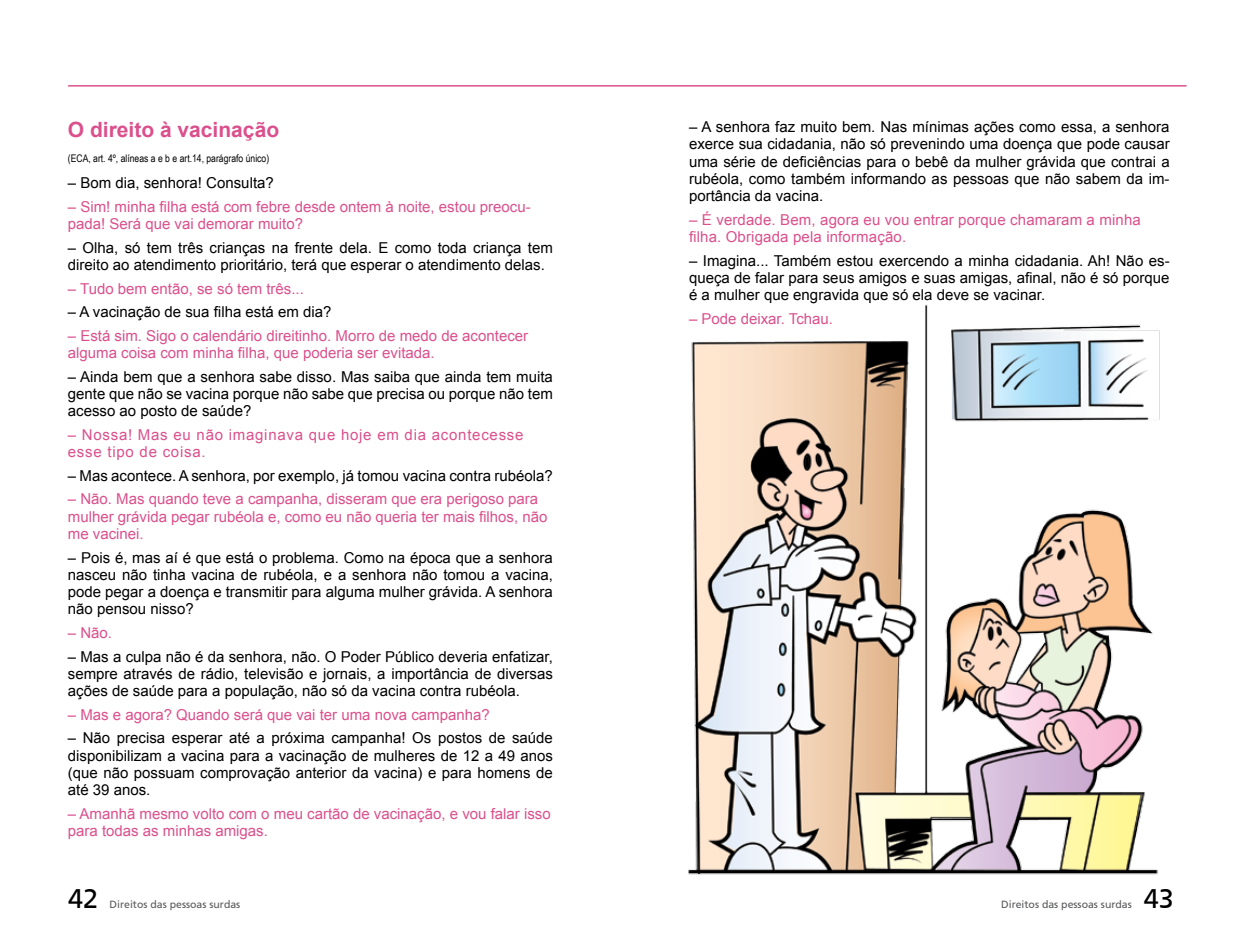
<style>
.page{position:relative;width:1242px;height:936px;background:#fff}
.page>*{position:absolute;margin:0;border:0;box-sizing:border-box;transform-origin:0 0}
.t1{font:27px "Frutiger FC";color:#000}
.t2{font:700 21px "Arial";color:#db508c}
.t3{font:15px/17.2px "Arial";color:#000;text-align:justify}
.t4{font:15px/17.2px "Arial";color:#db508c}
.t5{font:15px/17.2px "Arial";letter-spacing:.05em;color:#db508c}
.t6{font:10.5px "Frutiger FC";color:#58595b}
.t7{font:10.5px "Arial Narrow";color:#000}
</style>
<div class="page">
<hr style="left:69px;top:85px;width:1117px;height:2px;background:#db508c">
<img style="left:688px;top:304px;width:472px;height:571px">
<h2 class="t2" style="left:68px;top:115px;width:213px">O direito à vacinação</h2>
<p class="t7" style="left:68px;top:151px;width:203px">(ECA, art. 4º, alíneas a e b e art.14, parágrafo único)</p>
<p class="t3" style="left:68px;top:174px;width:207px">– Bom dia, senhora! Consulta?</p>
<p class="t4" style="left:68px;top:198px;width:464px">– Sim! minha filha está com febre desde ontem à noite, estou preocu&shy;pada! Será que vai demorar muito?</p>
<p class="t3" style="left:68px;top:239px;width:486px">– Olha, só tem três crianças na frente dela. E como toda criança tem direito ao atendimento prioritário, terá que esperar o atendimento delas.</p>
<p class="t4" style="left:68px;top:280px;width:237px">– Tudo bem então, se só tem três...</p>
<p class="t3" style="left:68px;top:303px;width:265px">– A vacinação de sua filha está em dia?</p>
<p class="t4" style="left:68px;top:327px;width:462px">– Está sim. Sigo o calendário direitinho. Morro de medo de acontecer alguma coisa com minha filha, que poderia ser evitada.</p>
<p class="t3" style="left:68px;top:368px;width:486px">– Ainda bem que a senhora sabe disso. Mas saiba que ainda tem muita gente que não se vacina porque não sabe que precisa ou porque não tem acesso ao posto de saúde?</p>
<p class="t5" style="left:68px;top:426px;width:457px">– Nossa! Mas eu não imaginava que hoje em dia acontecesse esse tipo de coisa.</p>
<p class="t3" style="left:68px;top:467px;width:486px">– Mas acontece. A senhora, por exemplo, já tomou vacina contra rubéola?</p>
<p class="t4" style="left:68px;top:490px;width:481px">– Não. Mas quando teve a campanha, disseram que era perigoso para mulher grávida pegar rubéola e, como eu não queria ter mais filhos, não me vacinei.</p>
<p class="t3" style="left:68px;top:549px;width:486px">– Pois é, mas aí é que está o problema. Como na época que a senhora nasceu não tinha vacina de rubéola, e a senhora não tomou a vacina, pode pegar a doença e transmitir para alguma mulher grávida. A senhora não pensou nisso?</p>
<p class="t4" style="left:68px;top:624px;width:46px">– Não.</p>
<p class="t3" style="left:68px;top:648px;width:486px">– Mas a culpa não é da senhora, não. O Poder Público deveria enfatizar, sempre através de rádio, televisão e jornais, a importância de diversas ações de saúde para a população, não só da vacina contra rubéola.</p>
<p class="t4" style="left:68px;top:706px;width:423px">– Mas e agora? Quando será que vai ter uma nova campanha?</p>
<p class="t3" style="left:68px;top:729px;width:486px">– Não precisa esperar até a próxima campanha! Os postos de saúde disponibilizam a vacina para a vacinação de mulheres de 12 a 49 anos (que não possuam comprovação anterior da vacina) e para homens de até 39 anos.</p>
<p class="t4" style="left:68px;top:805px;width:484px">– Amanhã mesmo volto com o meu cartão de vacinação, e vou falar isso para todas as minhas amigas.</p>
<p class="t3" style="left:689px;top:118px;width:482px">– A senhora faz muito bem. Nas mínimas ações como essa, a senhora exerce sua cidadania, não só prevenindo uma doença que pode causar uma série de deficiências para o bebê da mulher grávida que contrai a rubéola, como também informando as pessoas que não sabem da im&shy;portância da vacina.</p>
<p class="t4" style="left:689px;top:211px;width:453px">– É verdade. Bem, agora eu vou entrar porque chamaram a minha filha. Obrigada pela informação.</p>
<p class="t3" style="left:689px;top:252px;width:482px">– Imagina... Também estou exercendo a minha cidadania. Ah! Não es&shy;queça de falar para seus amigos e suas amigas, afinal, não é só porque é a mulher que engravida que só ela deve se vacinar.</p>
<p class="t4" style="left:689px;top:310px;width:145px">– Pode deixar. Tchau.</p>
<h1 class="t1" style="left:68px;top:882px;width:32px">42</h1>
<p class="t6" style="left:110px;top:898px;width:132px">Direitos das pessoas surdas</p>
<p class="t6" style="left:1001px;top:898px;width:132px">Direitos das pessoas surdas</p>
<h1 class="t1" style="left:1144px;top:882px;width:32px">43</h1>
</div>
